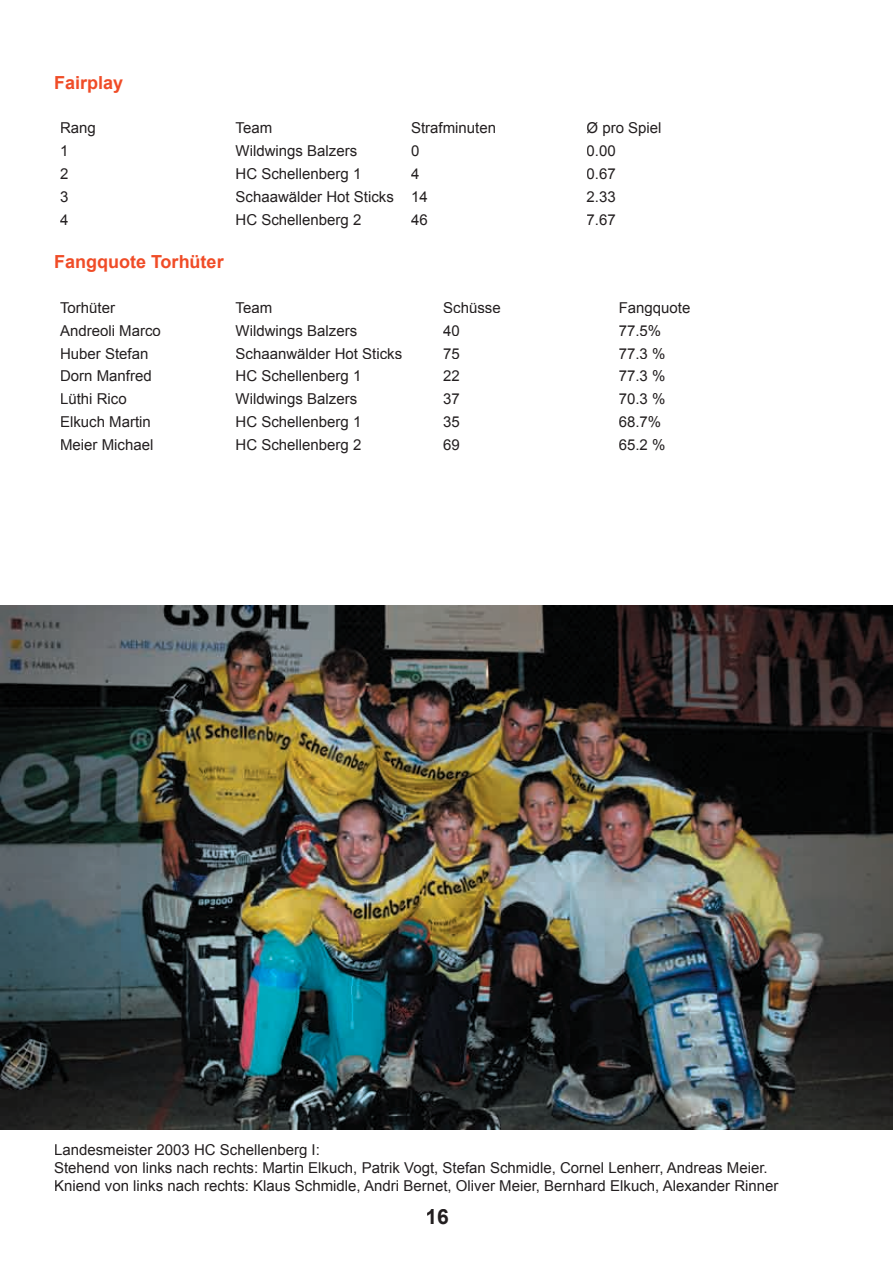
<style>
.page{position:relative;width:893px;height:1263px;background:#fff}
.page>*{position:absolute;margin:0;border:0;box-sizing:border-box;transform-origin:0 0}
.t1{font:700 21px "Arial";color:#231f20}
.t2{font:700 18px "Arial";color:#f04c27}
.t3{font:15px/18px "Arial";color:#231f20}
</style>
<div class="page">
<img style="left:0;top:605px;width:892px;height:524px">
<p class="t2" style="left:54px;top:71px;width:71px">Fairplay</p>
<p class="t3" style="left:60px;top:119px;width:37px">Rang</p>
<p class="t3" style="left:235px;top:119px;width:38px">Team</p>
<p class="t3" style="left:411px;top:119px;width:87px">Strafminuten</p>
<p class="t3" style="left:586px;top:119px;width:77px">Ø pro Spiel</p>
<p class="t3" style="left:60px;top:142px;width:10px">1</p>
<p class="t3" style="left:235px;top:142px;width:123px">Wildwings Balzers</p>
<p class="t3" style="left:411px;top:142px;width:10px">0</p>
<p class="t3" style="left:586px;top:142px;width:31px">0.00</p>
<p class="t3" style="left:60px;top:165px;width:10px">2</p>
<p class="t3" style="left:235px;top:165px;width:127px">HC Schellenberg 1</p>
<p class="t3" style="left:411px;top:165px;width:10px">4</p>
<p class="t3" style="left:586px;top:165px;width:31px">0.67</p>
<p class="t3" style="left:60px;top:188px;width:10px">3</p>
<p class="t3" style="left:235px;top:188px;width:194px">Schaawälder Hot Sticks 14</p>
<p class="t3" style="left:586px;top:188px;width:31px">2.33</p>
<p class="t3" style="left:60px;top:211px;width:10px">4</p>
<p class="t3" style="left:235px;top:211px;width:127px">HC Schellenberg 2</p>
<p class="t3" style="left:411px;top:211px;width:18px">46</p>
<p class="t3" style="left:586px;top:211px;width:31px">7.67</p>
<p class="t2" style="left:54px;top:250px;width:171px">Fangquote Torhüter</p>
<p class="t3" style="left:60px;top:299px;width:57px">Torhüter</p>
<p class="t3" style="left:235px;top:299px;width:38px">Team</p>
<p class="t3" style="left:443px;top:299px;width:59px">Schüsse</p>
<p class="t3" style="left:619px;top:299px;width:73px">Fangquote</p>
<p class="t3" style="left:60px;top:321px;width:102px">Andreoli Marco</p>
<p class="t3" style="left:235px;top:321px;width:123px">Wildwings Balzers</p>
<p class="t3" style="left:443px;top:321px;width:18px">40</p>
<p class="t3" style="left:619px;top:321px;width:44px">77.5%</p>
<p class="t3" style="left:60px;top:344px;width:90px">Huber Stefan</p>
<p class="t3" style="left:235px;top:344px;width:168px">Schaanwälder Hot Sticks</p>
<p class="t3" style="left:443px;top:344px;width:18px">75</p>
<p class="t3" style="left:619px;top:344px;width:48px">77.3 %</p>
<p class="t3" style="left:60px;top:367px;width:93px">Dorn Manfred</p>
<p class="t3" style="left:235px;top:367px;width:127px">HC Schellenberg 1</p>
<p class="t3" style="left:443px;top:367px;width:18px">22</p>
<p class="t3" style="left:619px;top:367px;width:48px">77.3 %</p>
<p class="t3" style="left:60px;top:390px;width:68px">Lüthi Rico</p>
<p class="t3" style="left:235px;top:390px;width:123px">Wildwings Balzers</p>
<p class="t3" style="left:443px;top:390px;width:18px">37</p>
<p class="t3" style="left:619px;top:390px;width:48px">70.3 %</p>
<p class="t3" style="left:60px;top:413px;width:92px">Elkuch Martin</p>
<p class="t3" style="left:235px;top:413px;width:127px">HC Schellenberg 1</p>
<p class="t3" style="left:443px;top:413px;width:18px">35</p>
<p class="t3" style="left:619px;top:413px;width:44px">68.7%</p>
<p class="t3" style="left:60px;top:436px;width:95px">Meier Michael</p>
<p class="t3" style="left:235px;top:436px;width:127px">HC Schellenberg 2</p>
<p class="t3" style="left:443px;top:436px;width:18px">69</p>
<p class="t3" style="left:619px;top:436px;width:48px">65.2 %</p>
<p class="t3" style="left:54px;top:1141px;width:726px">Landesmeister 2003 HC Schellenberg I:<br>Stehend von links nach rechts: Martin Elkuch, Patrik Vogt, Stefan Schmidle, Cornel Lenherr, Andreas Meier.<br>Kniend von links nach rechts: Klaus Schmidle, Andri Bernet, Oliver Meier, Bernhard Elkuch, Alexander Rinner</p>
<h1 class="t1" style="left:426px;top:1203px;width:25px">16</h1>
</div>
